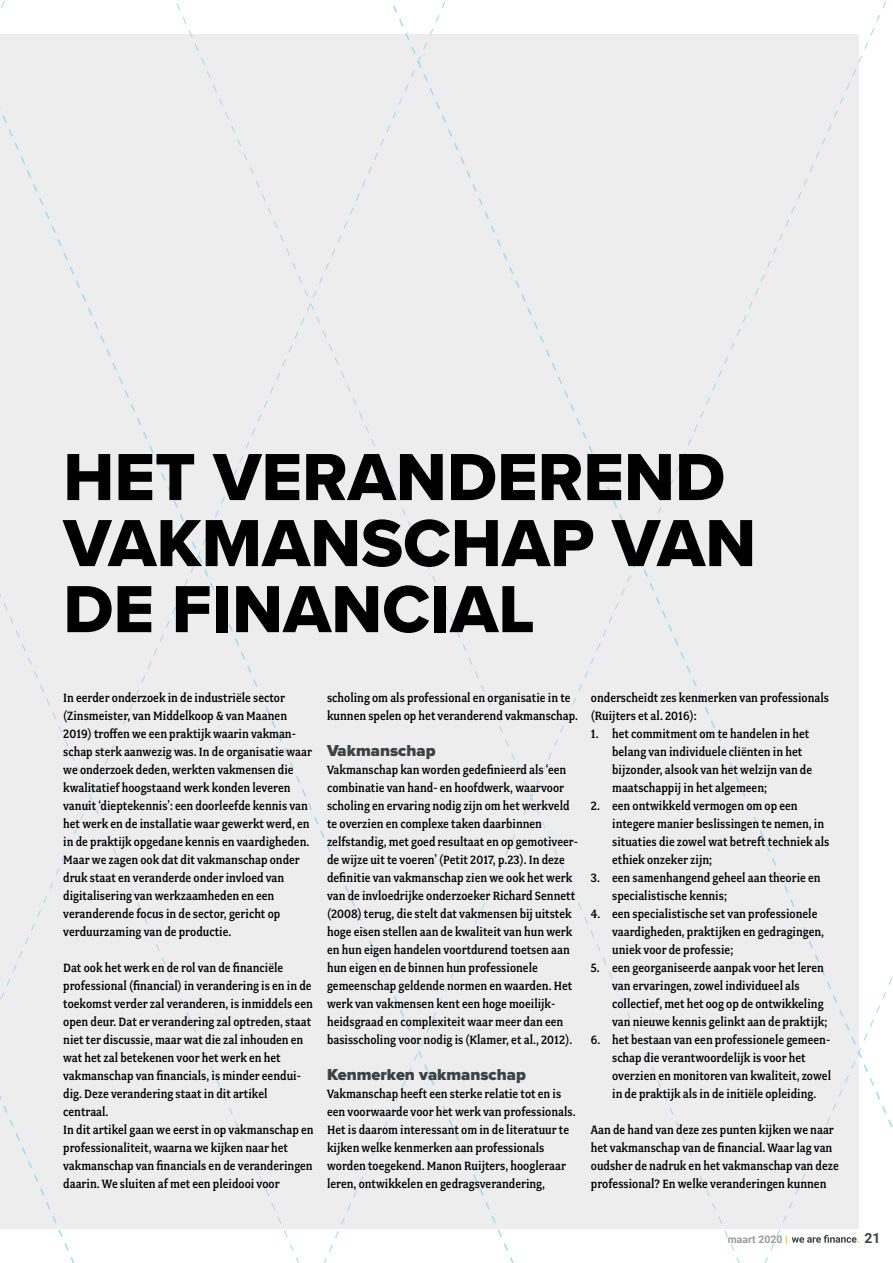
<style>
.page{position:relative;width:893px;height:1263px;background:#fff}
.page>*{position:absolute;margin:0;border:0;box-sizing:border-box;transform-origin:0 0}
.t1{font:69px/66px "Proxima Nova Extrabld";color:#000}
.t2{font:900 16.5px "Proxima Nova";color:#394348}
.t3{font:700 13.95px "Roboto";color:#394348}
.t4{font:500 13.5px/18px "Fairplex Narrow OT";color:#000}
.t5{font:700 10.5px "Roboto";color:#9a9a9e}
.s1{font-weight:900;color:#fdc303}
</style>
<div class="page">
<svg style="left:452px;top:1px;width:435px;height:1262px;background:#eee"></svg>
<svg style="left:757px;top:949px;width:136px;height:314px"></svg>
<div style="left:0;top:1px;width:452px;height:1262px;background:#ededed"></div>
<h1 class="t1" style="left:63px;top:443px;width:694px">HET VERANDEREND<br>VAKMANSCHAP VAN<br>DE FINANCIAL</h1>
<p class="t4" style="left:63px;top:689px;width:250px">In eerder onderzoek in de industriële sector (Zinsmeister, van Middelkoop &amp; van Maanen 2019) troffen we een praktijk waarin vakman&shy;schap sterk aanwezig was. In de organisatie waar we onderzoek deden, werkten vakmensen die kwalitatief hoogstaand werk konden leveren vanuit ‘dieptekennis’: een doorleefde kennis van het werk en de installatie waar gewerkt werd, en in de praktijk opgedane kennis en vaardigheden.<br>Maar we zagen ook dat dit vakmanschap onder druk staat en veranderde onder invloed van digitalisering van werkzaamheden en een veranderende focus in de sector, gericht op verduurzaming van de productie.</p>
<p class="t4" style="left:63px;top:959px;width:252px">Dat ook het werk en de rol van de financiële professional (financial) in verandering is en in de toekomst verder zal veranderen, is inmiddels een open deur. Dat er verandering zal optreden, staat niet ter discussie, maar wat die zal inhouden en wat het zal betekenen voor het werk en het vakmanschap van financials, is minder eendui&shy;dig. Deze verandering staat in dit artikel centraal.<br>In dit artikel gaan we eerst in op vakmanschap en professionaliteit, waarna we kijken naar het vakmanschap van financials en de veranderingen daarin. We sluiten af met een pleidooi voor</p>
<p class="t4" style="left:327px;top:689px;width:253px">scholing om als professional en organisatie in te kunnen spelen op het veranderend vakmanschap.</p>
<p class="t2" style="left:327px;top:738px;width:110px">Vakmanschap</p>
<p class="t4" style="left:327px;top:761px;width:253px">Vakmanschap kan worden gedefinieerd als ‘een combinatie van hand- en hoofdwerk, waarvoor scholing en ervaring nodig zijn om het werkveld te overzien en complexe taken daarbinnen zelfstandig, met goed resultaat en op gemotiveer&shy;de wijze uit te voeren’ (Petit 2017, p.23). In deze definitie van vakmanschap zien we ook het werk van de invloedrijke onderzoeker Richard Sennett (2008) terug, die stelt dat vakmensen bij uitstek hoge eisen stellen aan de kwaliteit van hun werk en hun eigen handelen voortdurend toetsen aan hun eigen en de binnen hun professionele gemeenschap geldende normen en waarden. Het werk van vakmensen kent een hoge moeilijk&shy;heidsgraad en complexiteit waar meer dan een basisscholing voor nodig is (Klamer, et al., 2012).</p>
<p class="t2" style="left:327px;top:1062px;width:200px">Kenmerken vakmanschap</p>
<p class="t4" style="left:327px;top:1085px;width:250px">Vakmanschap heeft een sterke relatie tot en is een voorwaarde voor het werk van professionals.<br>Het is daarom interessant om in de literatuur te kijken welke kenmerken aan professionals worden toegekend. Manon Ruijters, hoogleraar leren, ontwikkelen en gedragsverandering,</p>
<p class="t4" style="left:591px;top:689px;width:240px">onderscheidt zes kenmerken van professionals (Ruijters et al. 2016):</p>
<p class="t4" style="left:612px;top:725px;width:202px;text-indent:-21px">1. het commitment om te handelen in het belang van individuele cliënten in het bijzonder, alsook van het welzijn van de maatschappij in het algemeen;</p>
<p class="t4" style="left:612px;top:797px;width:219px;text-indent:-21px">2. een ontwikkeld vermogen om op een integere manier beslissingen te nemen, in situaties die zowel wat betreft techniek als ethiek onzeker zijn;</p>
<p class="t4" style="left:612px;top:869px;width:210px;text-indent:-21px">3. een samenhangend geheel aan theorie en specialistische kennis;</p>
<p class="t4" style="left:612px;top:905px;width:214px;text-indent:-21px">4. een specialistische set van professionele vaardigheden, praktijken en gedragingen, uniek voor de professie;</p>
<p class="t4" style="left:612px;top:959px;width:217px;text-indent:-21px">5. een georganiseerde aanpak voor het leren van ervaringen, zowel individueel als collectief, met het oog op de ontwikkeling van nieuwe kennis gelinkt aan de praktijk;</p>
<p class="t4" style="left:612px;top:1031px;width:220px;text-indent:-21px">6. het bestaan van een professionele gemeen&shy;schap die verantwoordelijk is voor het overzien en monitoren van kwaliteit, zowel in de praktijk als in de initiële opleiding.</p>
<p class="t4" style="left:591px;top:1121px;width:249px">Aan de hand van deze zes punten kijken we naar het vakmanschap van de financial. Waar lag van oudsher de nadruk en het vakmanschap van deze professional? En welke veranderingen kunnen</p>
<p class="t5" style="left:728px;top:1231px;width:61px">maart 2020 <span class="s1">|</span></p>
<p class="t3" style="left:864px;top:1228px;width:17px">21</p>
</div>
